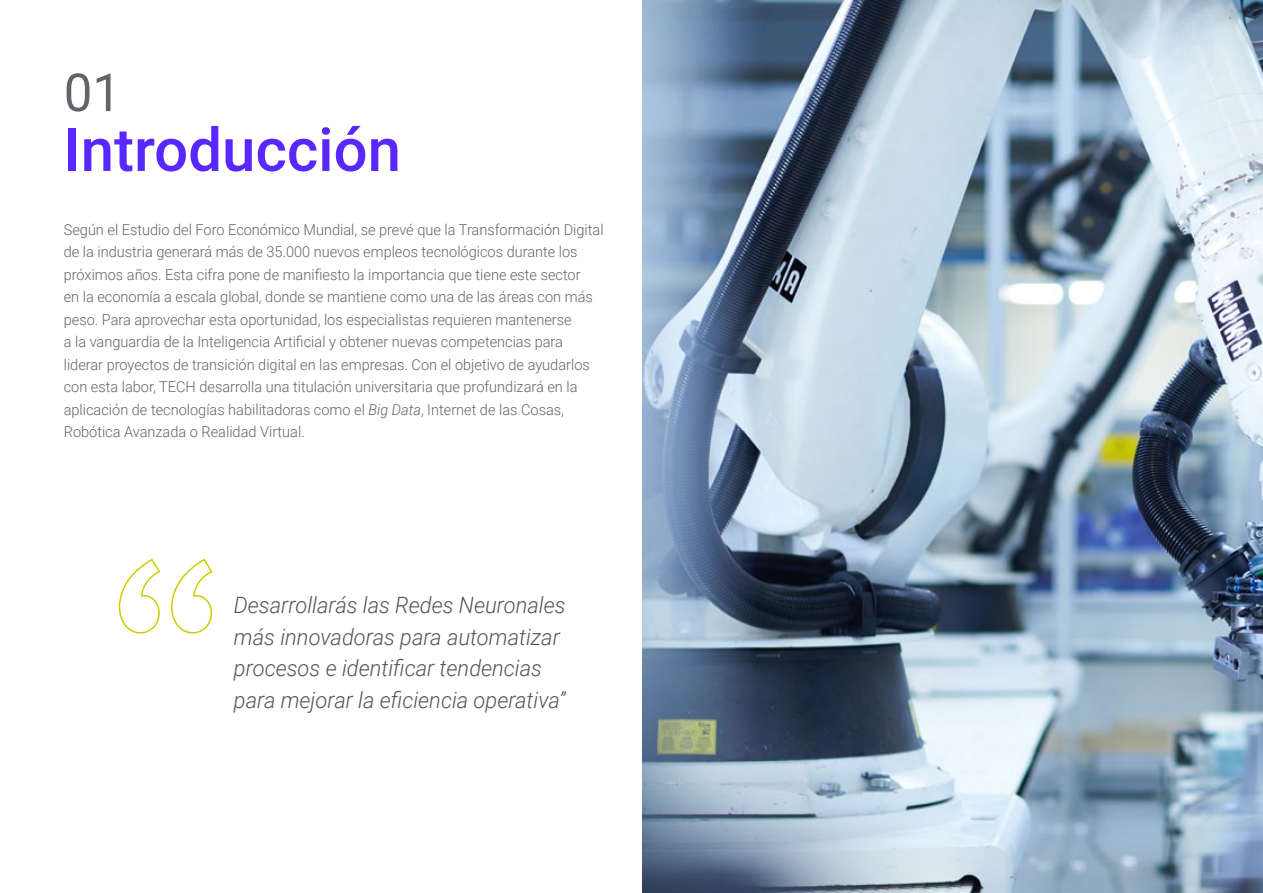
<style>
.page{position:relative;width:1263px;height:893px;background:#fff}
.page>*{position:absolute;margin:0;border:0;box-sizing:border-box;transform-origin:0 0}
.t1{font:500 60px "Roboto";color:#5927ff}
.t2{font:52.5px "Roboto";color:#61646a}
.t3{font:italic 300 22.5px/31.5px "Roboto";color:#52555b}
.t4{font:300 15px/22.5px "Roboto";color:#61646a}
.s1{font-style:italic}
</style>
<div class="page">
<svg style="left:118px;top:558px;width:95px;height:76px"></svg>
<img style="left:642px;top:0;width:621px;height:893px">
<h2 class="t2" style="left:64px;top:56px;width:59px">01</h2>
<h1 class="t1" style="left:64px;top:108px;width:339px">Introducción</h1>
<p class="t4" style="left:64px;top:217px;width:541px">Según el Estudio del Foro Económico Mundial, se prevé que la Transformación Digital de la industria generará más de 35.000 nuevos empleos tecnológicos durante los próximos años. Esta cifra pone de manifiesto la importancia que tiene este sector<br>en la economía a escala global, donde se mantiene como una de las áreas con más peso. Para aprovechar esta oportunidad, los especialistas requieren mantenerse<br>a la vanguardia de la Inteligencia Artificial y obtener nuevas competencias para liderar proyectos de transición digital en las empresas. Con el objetivo de ayudarlos con esta labor, TECH desarrolla una titulación universitaria que profundizará en la aplicación de tecnologías habilitadoras como el <span class="s1">Big Data</span>, Internet de las Cosas, Robótica Avanzada o Realidad Virtual.</p>
<h3 class="t3" style="left:234px;top:588px;width:333px">Desarrollarás las Redes Neuronales más innovadoras para automatizar procesos e identificar tendencias para mejorar la eficiencia operativa”</h3>
</div>
